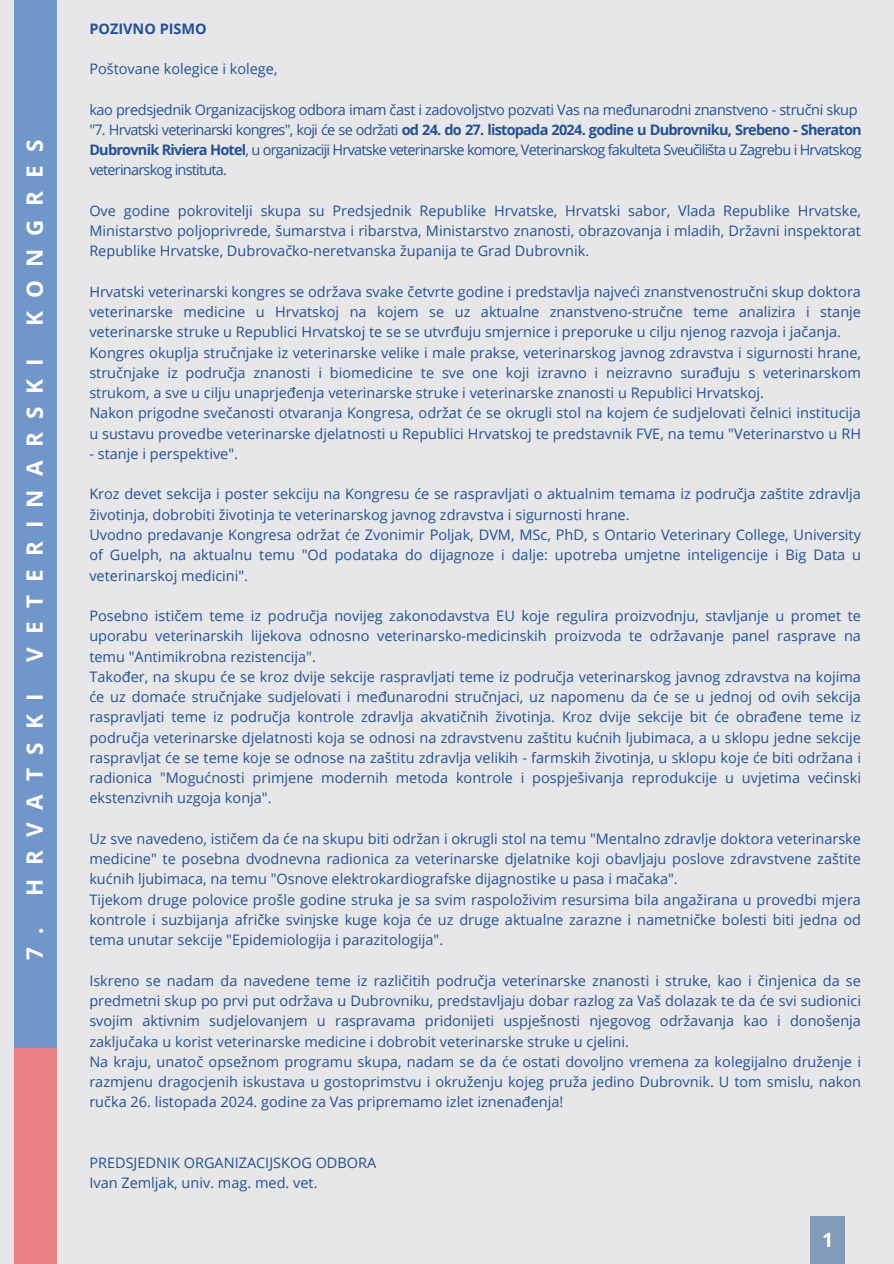
<style>
.page{position:relative;width:894px;height:1264px;background:#fff}
.page>*{position:absolute;margin:0;border:0;box-sizing:border-box;transform-origin:0 0}
.t1{font:700 22.5px "Open Sans";letter-spacing:.585em;color:#fff}
.t2{font:700 19.65px "Open Sans";color:#fff}
.t3{font:14.55px/20.2px "Open Sans";color:#245092}
.t4{font:14.55px/20.2px "Open Sans";letter-spacing:-.05em;color:#245092}
.t5{font:700 14.55px "Open Sans";color:#245092}
.s1{font-weight:700}
</style>
<div class="page">
<div style="left:0;top:0;width:893px;height:1263px;background:#e7e7e9"></div>
<div style="left:14px;top:0;width:42px;height:1048px;background:#7196ca"></div>
<div style="left:14px;top:1048px;width:42px;height:215px;background:#ea8084"></div>
<div style="left:810px;top:1215px;width:35px;height:48px;background:#839abc"></div>
<h1 class="t1" style="left:19px;top:326px;width:188px;rotate:-90deg">KONGRES</h1>
<h1 class="t1" style="left:19px;top:661px;width:305px;rotate:-90deg">VETERINARSKI</h1>
<h1 class="t1" style="left:19px;top:960px;width:268px;rotate:-90deg">7. HRVATSKI</h1>
<p class="t5" style="left:89px;top:18px;width:119px">POZIVNO PISMO</p>
<p class="t3" style="left:89px;top:58px;width:190px">Poštovane kolegice i kolege,</p>
<p class="t4" style="left:89px;top:99px;width:773px">kao predsjednik Organizacijskog odbora imam čast i zadovoljstvo pozvati Vas na međunarodni znanstveno - stručni skup "7. Hrvatski veterinarski kongres", koji će se održati <span class="s1">od 24. do 27. listopada 2024. godine u Dubrovniku, Srebeno - Sheraton Dubrovnik Riviera Hotel</span>, u organizaciji Hrvatske veterinarske komore, Veterinarskog fakulteta Sveučilišta u Zagrebu i Hrvatskog veterinarskog instituta.</p>
<p class="t3" style="left:89px;top:200px;width:773px;text-align:justify">Ove godine pokrovitelji skupa su Predsjednik Republike Hrvatske, Hrvatski sabor, Vlada Republike Hrvatske, Ministarstvo poljoprivrede, šumarstva i ribarstva, Ministarstvo znanosti, obrazovanja i mladih, Državni inspektorat Republike Hrvatske, Dubrovačko-neretvanska županija te Grad Dubrovnik.</p>
<p class="t3" style="left:89px;top:281px;width:773px">Hrvatski veterinarski kongres se održava svake četvrte godine i predstavlja najveći znanstvenostručni skup doktora veterinarske medicine u Hrvatskoj na kojem se uz aktualne znanstveno-stručne teme analizira i stanje veterinarske struke u Republici Hrvatskoj te se se utvrđuju smjernice i preporuke u cilju njenog razvoja i jačanja.<br>Kongres okuplja stručnjake iz veterinarske velike i male prakse, veterinarskog javnog zdravstva i sigurnosti hrane, stručnjake iz područja znanosti i biomedicine te sve one koji izravno i neizravno surađuju s veterinarskom strukom, a sve u cilju unaprjeđenja veterinarske struke i veterinarske znanosti u Republici Hrvatskoj.<br>Nakon prigodne svečanosti otvaranja Kongresa, održat će se okrugli stol na kojem će sudjelovati čelnici institucija u sustavu provedbe veterinarske djelatnosti u Republici Hrvatskoj te predstavnik FVE, na temu "Veterinarstvo u RH</p>
<p class="t3" style="left:89px;top:443px;width:150px">- stanje i perspektive".</p>
<p class="t3" style="left:89px;top:483px;width:773px">Kroz devet sekcija i poster sekciju na Kongresu će se raspravljati o aktualnim temama iz područja zaštite zdravlja životinja, dobrobiti životinja te veterinarskog javnog zdravstva i sigurnosti hrane.<br>Uvodno predavanje Kongresa održat će Zvonimir Poljak, DVM, MSc, PhD, s Ontario Veterinary College, University of Guelph, na aktualnu temu "Od podataka do dijagnoze i dalje: upotreba umjetne inteligencije i Big Data u veterinarskoj medicini".</p>
<p class="t3" style="left:89px;top:605px;width:773px">Posebno ističem teme iz područja novijeg zakonodavstva EU koje regulira proizvodnju, stavljanje u promet te uporabu veterinarskih lijekova odnosno veterinarsko-medicinskih proizvoda te održavanje panel rasprave na temu "Antimikrobna rezistencija".<br>Također, na skupu će se kroz dvije sekcije raspravljati teme iz područja veterinarskog javnog zdravstva na kojima će uz domaće stručnjake sudjelovati i međunarodni stručnjaci, uz napomenu da će se u jednoj od ovih sekcija raspravljati teme iz područja kontrole zdravlja akvatičnih životinja. Kroz dvije sekcije bit će obrađene teme iz područja veterinarske djelatnosti koja se odnosi na zdravstvenu zaštitu kućnih ljubimaca, a u sklopu jedne sekcije raspravljat će se teme koje se odnose na zaštitu zdravlja velikih - farmskih životinja, u sklopu koje će biti održana i radionica "Mogućnosti primjene modernih metoda kontrole i pospješivanja reprodukcije u uvjetima većinski ekstenzivnih uzgoja konja".</p>
<p class="t3" style="left:89px;top:828px;width:773px">Uz sve navedeno, ističem da će na skupu biti održan i okrugli stol na temu "Mentalno zdravlje doktora veterinarske medicine" te posebna dvodnevna radionica za veterinarske djelatnike koji obavljaju poslove zdravstvene zaštite kućnih ljubimaca, na temu "Osnove elektrokardiografske dijagnostike u pasa i mačaka".<br>Tijekom druge polovice prošle godine struka je sa svim raspoloživim resursima bila angažirana u provedbi mjera kontrole i suzbijanja afričke svinjske kuge koja će uz druge aktualne zarazne i nametničke bolesti biti jedna od tema unutar sekcije "Epidemiologija i parazitologija".</p>
<p class="t3" style="left:89px;top:969px;width:773px">Iskreno se nadam da navedene teme iz različitih područja veterinarske znanosti i struke, kao i činjenica da se predmetni skup po prvi put održava u Dubrovniku, predstavljaju dobar razlog za Vaš dolazak te da će svi sudionici svojim aktivnim sudjelovanjem u raspravama pridonijeti uspješnosti njegovog održavanja kao i donošenja zaključaka u korist veterinarske medicine i dobrobit veterinarske struke u cjelini.<br>Na kraju, unatoč opsežnom programu skupa, nadam se da će ostati dovoljno vremena za kolegijalno druženje i razmjenu dragocjenih iskustava u gostoprimstvu i okruženju kojeg pruža jedino Dubrovnik. U tom smislu, nakon ručka 26. listopada 2024. godine za Vas pripremamo izlet iznenađenja!</p>
<p class="t3" style="left:89px;top:1152px;width:288px">PREDSJEDNIK ORGANIZACIJSKOG ODBORA<br>Ivan Zemljak, univ. mag. med. vet.</p>
<h2 class="t2" style="left:822px;top:1225px;width:13px">1</h2>
</div>
